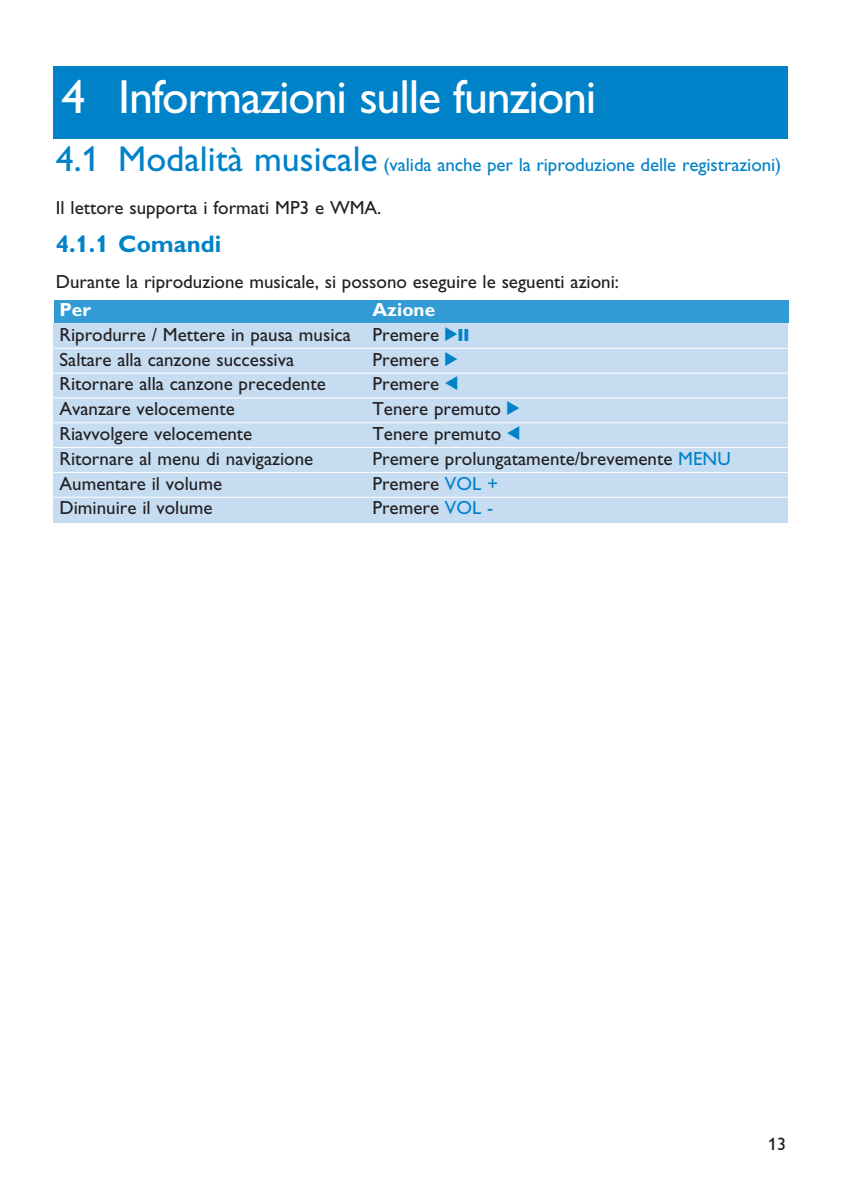
<style>
.page{position:relative;width:842px;height:1191px;background:#fff}
.page>*{position:absolute;margin:0;border:0;box-sizing:border-box;transform-origin:0 0}
.t1{font:48px "Gill Sans";letter-spacing:-.025em;color:#fff}
.t2{font:700 24px "Gill Alt One";color:#0082c8}
.t3{font:19px/24.8px "Gill Alt One";color:#231f20}
.t4{font:19px "Gill Alt One";letter-spacing:-.005em;color:#0082c8}
.t5{font:700 19px "Gill Alt One";color:#fff}
.t6{font:18px "Gill Alt One";color:#231f20}
.s1{font-size:36px}
.s2{font-weight:700;color:#fff}
.s3{font-family:"Audio Four 4";color:#0082c8}
.s4{color:#0082c8}
</style>
<div class="page">
<div style="left:54px;top:300px;width:734px;height:23px;background:#329bd5"></div>
<div style="left:54px;top:323px;width:307px;height:199px;background:#c5dcf1"></div>
<div style="left:362px;top:323px;width:426px;height:199px;background:#c5dcf1"></div>
<hr style="left:54px;top:348px;width:734px;height:1px;background:#fff">
<hr style="left:54px;top:373px;width:734px;height:1px;background:#fff">
<hr style="left:54px;top:397px;width:734px;height:1px;background:#fff">
<hr style="left:54px;top:422px;width:734px;height:1px;background:#fff">
<hr style="left:54px;top:447px;width:734px;height:1px;background:#fff">
<hr style="left:54px;top:472px;width:734px;height:1px;background:#fff">
<hr style="left:54px;top:497px;width:734px;height:1px;background:#fff">
<div style="left:54px;top:66px;width:734px;height:72px;background:#0082c8"></div>
<h1 class="t1" style="left:62px;top:80px;width:536px">4 Informazioni sulle funzioni</h1>
<p class="t4" style="left:56px;top:158px;width:727px"><span class="s1">4.1 Modalità musicale</span> (valida anche per la riproduzione delle registrazioni)</p>
<p class="t3" style="left:56px;top:197px;width:327px">Il lettore supporta i formati MP3 e WMA.</p>
<p class="t2" style="left:56px;top:235px;width:167px">4.1.1 Comandi</p>
<p class="t3" style="left:56px;top:271px;width:565px">Durante la riproduzione musicale, si possono eseguire le seguenti azioni:</p>
<p class="t3" style="left:60px;top:299px;width:411px;text-indent:313px"><span class="s2">Azione<br></span>Riprodurre / Mettere in pausa musica Premere <span class="s3">2;<br></span>Saltare alla canzone successiva</p>
<p class="t5" style="left:60px;top:303px;width:33px">Per</p>
<p class="t3" style="left:372px;top:349px;width:87px">Premere <span class="s3">2</span></p>
<p class="t3" style="left:60px;top:374px;width:268px">Ritornare alla canzone precedente</p>
<p class="t3" style="left:372px;top:374px;width:87px">Premere <span class="s3">1</span></p>
<p class="t3" style="left:60px;top:398px;width:177px">Avanzare velocemente</p>
<p class="t3" style="left:372px;top:398px;width:149px">Tenere premuto <span class="s3">2</span></p>
<p class="t3" style="left:60px;top:423px;width:194px">Riavvolgere velocemente</p>
<p class="t3" style="left:372px;top:423px;width:149px">Tenere premuto <span class="s3">1</span></p>
<p class="t3" style="left:60px;top:448px;width:255px">Ritornare al menu di navigazione</p>
<p class="t3" style="left:372px;top:448px;width:360px">Premere prolungatamente/brevemente <span class="s4">MENU</span></p>
<p class="t3" style="left:60px;top:473px;width:164px">Aumentare il volume</p>
<p class="t3" style="left:372px;top:473px;width:127px">Premere <span class="s4">VOL +</span></p>
<p class="t3" style="left:60px;top:498px;width:155px">Diminuire il volume</p>
<p class="t3" style="left:372px;top:498px;width:122px">Premere <span class="s4">VOL -</span></p>
<p class="t6" style="left:768px;top:1137px;width:19px">13</p>
</div>
